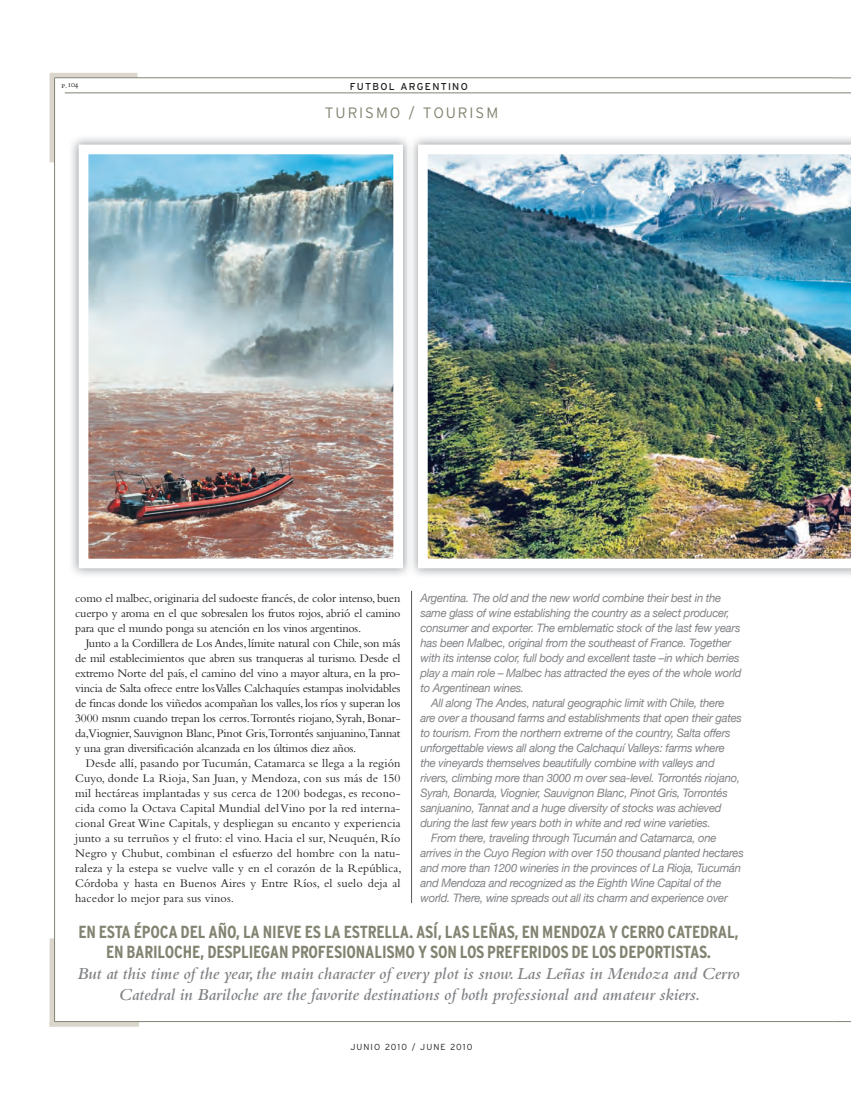
<style>
.page{position:relative;width:851px;height:1099px;background:#fff}
.page>*{position:absolute;margin:0;border:0;box-sizing:border-box;transform-origin:0 0}
.t1{font:italic 600 17.5px/20.6px "Bembo Std";color:#808285;text-align:center}
.t2{font:300 15px "Interstate";letter-spacing:.125em;color:#838372}
.t3{font:12.25px "Bembo Std";letter-spacing:-.015em;color:#231f20}
.t4{font:12.25px "Bembo Std";letter-spacing:.01em;color:#231f20}
.t5{font:italic 11.62px "Helvetica Neue";letter-spacing:-.02em;color:#808285}
.t6{font:10px "Interstate";letter-spacing:.125em;color:#231f20}
.t7{font:300 8.75px "Interstate";letter-spacing:.125em;color:#231f20}
.t8{font:8.75px "Bembo Std";color:#231f20}
.s1{font-family:"Interstate";font-weight:700;font-style:normal;font-stretch:condensed;color:#838372}
</style>
<div class="page">
<div style="left:50px;top:73px;width:87px;height:5px;background:#dad6cc"></div>
<div style="left:50px;top:73px;width:5px;height:89px;background:#dad6cc"></div>
<div style="left:50px;top:938px;width:5px;height:88px;background:#dad6cc"></div>
<div style="left:50px;top:1021px;width:89px;height:5px;background:#dad6cc"></div>
<hr style="left:54px;top:78px;width:1px;height:943px;background:#838372">
<hr style="left:54px;top:1021px;width:779px;height:1px;background:#838372">
<svg style="left:833px;top:1021px;width:17px;height:1px"></svg>
<svg style="left:833px;top:93px;width:17px;height:1px"></svg>
<svg style="left:833px;top:78px;width:17px;height:1px"></svg>
<hr style="left:65px;top:93px;width:768px;height:1px;background:#838372">
<hr style="left:55px;top:78px;width:778px;height:1px;background:#838372">
<hr style="left:411px;top:591px;width:1px;height:312px;background:#57585a">
<img style="left:72px;top:138px;width:778px;height:437px">
<img style="left:418px;top:145px;width:432px;height:423px">
<hr style="left:408px;top:138px;width:4px;height:437px;background:#f4f5f5">
<img style="left:90px;top:156px;width:302px;height:401px">
<div style="left:79px;top:145px;width:324px;height:423px;border:10px solid #fff"></div>
<p class="t8" style="left:62px;top:79px;width:19px">p.104</p>
<p class="t6" style="left:350px;top:81px;width:119px">FUTBOL ARGENTINO</p>
<p class="t2" style="left:325px;top:104px;width:175px">TURISMO / TOURISM</p>
<p class="t5" style="left:420px;top:591px;width:302px">Argentina. The old and the new world combine their best in the</p>
<p class="t5" style="left:420px;top:606px;width:310px">same glass of wine establishing the country as a select producer,</p>
<p class="t5" style="left:420px;top:621px;width:321px">consumer and exporter. The emblematic stock of the last few years</p>
<p class="t5" style="left:420px;top:636px;width:312px">has been Malbec, original from the southeast of France. Together</p>
<p class="t5" style="left:420px;top:651px;width:320px">with its intense color, full body and excellent taste –in which berries</p>
<p class="t5" style="left:420px;top:665px;width:322px">play a main role – Malbec has attracted the eyes of the whole world</p>
<p class="t5" style="left:420px;top:680px;width:105px">to Argentinean wines.</p>
<p class="t5" style="left:431px;top:695px;width:295px">All along The Andes, natural geographic limit with Chile, there</p>
<p class="t5" style="left:420px;top:710px;width:323px">are over a thousand farms and establishments that open their gates</p>
<p class="t5" style="left:420px;top:725px;width:311px">to tourism. From the northern extreme of the country, Salta offers</p>
<p class="t5" style="left:420px;top:740px;width:306px">unforgettable views all along the Calchaquí Valleys: farms where</p>
<p class="t5" style="left:420px;top:755px;width:295px">the vineyards themselves beautifully combine with valleys and</p>
<p class="t5" style="left:420px;top:770px;width:321px">rivers, climbing more than 3000 m over sea-level. Torrontés riojano,</p>
<p class="t5" style="left:420px;top:785px;width:309px">Syrah, Bonarda, Viognier, Sauvignon Blanc, Pinot Gris, Torrontés</p>
<p class="t5" style="left:420px;top:800px;width:302px">sanjuanino, Tannat and a huge diversity of stocks was achieved</p>
<p class="t5" style="left:420px;top:815px;width:292px">during the last few years both in white and red wine varieties.</p>
<p class="t5" style="left:431px;top:830px;width:287px">From there, traveling through Tucumán and Catamarca, one</p>
<p class="t5" style="left:420px;top:845px;width:325px">arrives in the Cuyo Region with over 150 thousand planted hectares</p>
<p class="t5" style="left:420px;top:860px;width:322px">and more than 1200 wineries in the provinces of La Rioja, Tucumán</p>
<p class="t5" style="left:420px;top:875px;width:302px">and Mendoza and recognized as the Eighth Wine Capital of the</p>
<p class="t5" style="left:420px;top:890px;width:309px">world. There, wine spreads out all its charm and experience over</p>
<p class="t3" style="left:75px;top:591px;width:327px">como el malbec, originaria del sudoeste francés, de color intenso, buen</p>
<p class="t3" style="left:75px;top:606px;width:327px">cuerpo y aroma en el que sobresalen los frutos rojos, abrió el camino</p>
<p class="t3" style="left:75px;top:621px;width:287px">para que el mundo ponga su atención en los vinos argentinos.</p>
<p class="t3" style="left:86px;top:636px;width:316px">Junto a la Cordillera de Los Andes, límite natural con Chile, son más</p>
<p class="t3" style="left:75px;top:651px;width:327px">de mil establecimientos que abren sus tranqueras al turismo. Desde el</p>
<p class="t3" style="left:75px;top:666px;width:327px">extremo Norte del país, el camino del vino a mayor altura, en la pro-</p>
<p class="t3" style="left:75px;top:681px;width:327px">vincia de Salta ofrece entre los Valles Calchaquíes estampas inolvidables</p>
<p class="t3" style="left:75px;top:696px;width:327px">de fincas donde los viñedos acompañan los valles, los ríos y superan los</p>
<p class="t3" style="left:75px;top:711px;width:327px">3000 msnm cuando trepan los cerros.Torrontés riojano, Syrah, Bonar-</p>
<p class="t3" style="left:75px;top:726px;width:327px">da,Viognier, Sauvignon Blanc, Pinot Gris,Torrontés sanjuanino,Tannat</p>
<p class="t3" style="left:75px;top:741px;width:283px">y una gran diversificación alcanzada en los últimos diez años.</p>
<p class="t4" style="left:86px;top:756px;width:316px">Desde allí, pasando por Tucumán, Catamarca se llega a la región</p>
<p class="t4" style="left:75px;top:771px;width:327px">Cuyo, donde La Rioja, San Juan, y Mendoza, con sus más de 150</p>
<p class="t4" style="left:75px;top:785px;width:327px">mil hectáreas implantadas y sus cerca de 1200 bodegas, es recono-</p>
<p class="t4" style="left:75px;top:800px;width:327px">cida como la Octava Capital Mundial del Vino por la red interna-</p>
<p class="t4" style="left:75px;top:815px;width:327px">cional Great Wine Capitals, y despliegan su encanto y experiencia</p>
<p class="t4" style="left:75px;top:830px;width:327px">junto a su terruños y el fruto: el vino. Hacia el sur, Neuquén, Río</p>
<p class="t4" style="left:75px;top:845px;width:327px">Negro y Chubut, combinan el esfuerzo del hombre con la natu-</p>
<p class="t4" style="left:75px;top:860px;width:328px">raleza y la estepa se vuelve valle y en el corazón de la República,</p>
<p class="t4" style="left:75px;top:875px;width:327px">Córdoba y hasta en Buenos Aires y Entre Ríos, el suelo deja al</p>
<p class="t4" style="left:75px;top:890px;width:160px">hacedor lo mejor para sus vinos.</p>
<p class="t1" style="left:77px;top:922px;width:663px"><span class="s1">EN ESTA ÉPOCA DEL AÑO, LA NIEVE ES LA ESTRELLA. ASÍ, LAS LEÑAS, EN MENDOZA Y CERRO CATEDRAL, EN BARILOCHE, DESPLIEGAN PROFESIONALISMO Y SON LOS PREFERIDOS DE LOS DEPORTISTAS.<br></span>But at this time of the year, the main character of every plot is snow. Las Leñas in Mendoza and Cerro Catedral in Bariloche are the favorite destinations of both professional and amateur skiers.</p>
<p class="t7" style="left:350px;top:1042px;width:123px">JUNIO 2010 / JUNE 2010</p>
</div>
